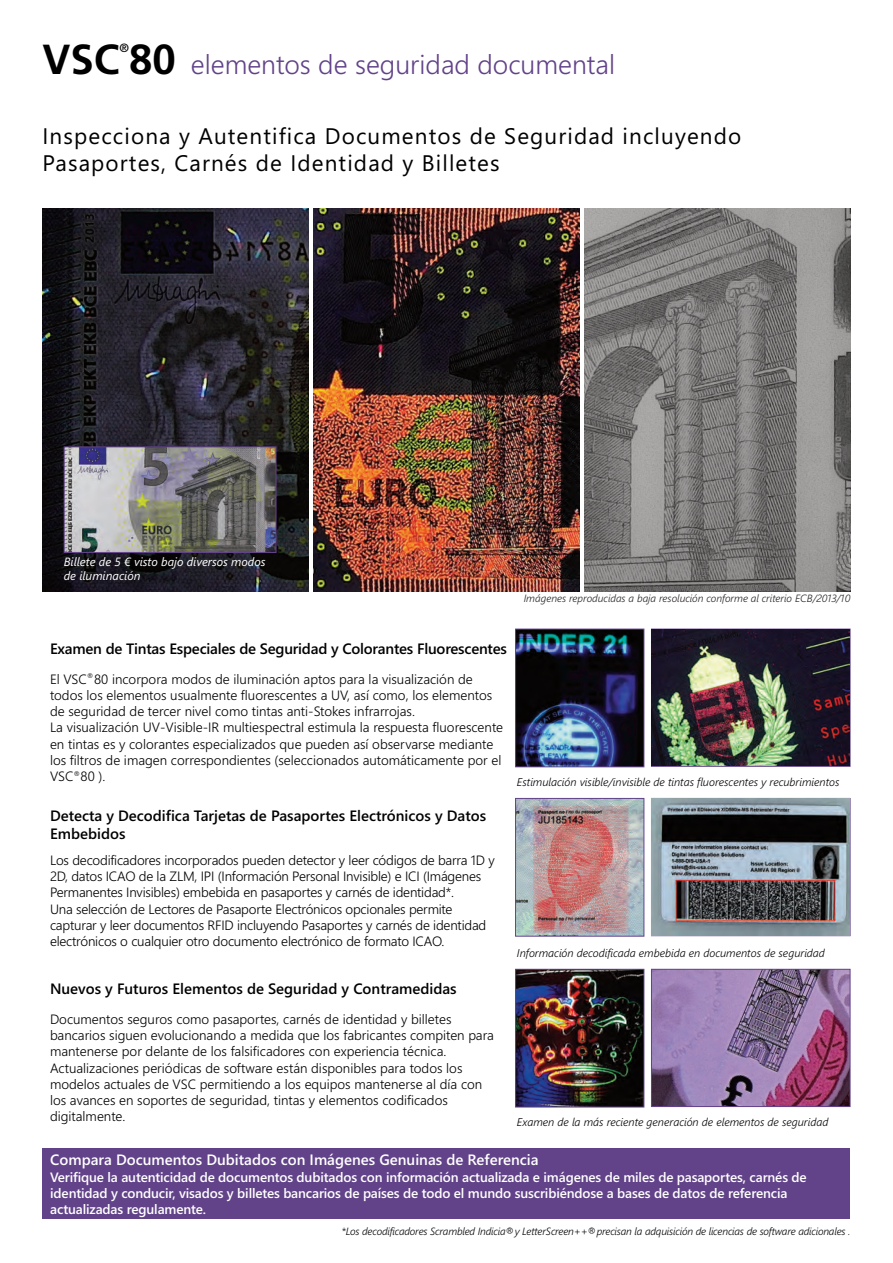
<style>
.page{position:relative;width:893px;height:1263px;background:#fff}
.page>*{position:absolute;margin:0;border:0;box-sizing:border-box;transform-origin:0 0}
.t1{font:700 42px "Frutiger LT Pro";color:#000}
.t2{font:300 27px "Segoe UI";color:#624389}
.t3{font:22.5px/27px "Segoe UI";letter-spacing:.05em;color:#000}
.t4{font:600 15px/18px "Segoe UI";color:#000}
.t5{font:600 15px "Segoe UI";color:#fff}
.t6{font:300 13.5px/16.2px "Segoe UI";color:#000}
.t7{font:600 13.5px/16.2px "Segoe UI";letter-spacing:-.01em;color:#fff}
.t8{font:italic 12px/14.4px "Segoe UI";color:#fff}
.t9{font:12px "Frutiger LT Pro";color:#000}
.t10{font:italic 300 11.25px "Segoe UI";color:#000}
.t11{font:italic 300 10.5px "Segoe UI";letter-spacing:-.015em;color:#000}
.t12{font:italic 300 10.5px "Segoe UI";color:#231f20}
.s1{font-family:"Frutiger LT Pro";font-weight:700;font-size:42px;color:#000}
</style>
<div class="page">
<img style="left:652px;top:629px;width:198px;height:137px">
<img style="left:517px;top:631px;width:125px;height:134px">
<div style="left:515px;top:629px;width:129px;height:138px;border:1px solid #624389"></div>
<div style="left:43px;top:1148px;width:807px;height:71px;background:#624389"></div>
<img style="left:652px;top:799px;width:198px;height:136px">
<img style="left:517px;top:800px;width:125px;height:134px">
<div style="left:515px;top:798px;width:129px;height:138px;border:1px solid #624389"></div>
<img style="left:653px;top:971px;width:195px;height:134px">
<div style="left:651px;top:969px;width:199px;height:138px;border:1px solid #624389"></div>
<img style="left:517px;top:971px;width:125px;height:134px">
<div style="left:515px;top:969px;width:129px;height:138px;border:1px solid #624389"></div>
<img style="left:43px;top:208px;width:265px;height:383px">
<img style="left:66px;top:448px;width:208px;height:103px">
<div style="left:64px;top:446px;width:212px;height:107px;border:1px solid #624389"></div>
<img style="left:314px;top:208px;width:265px;height:383px">
<img style="left:585px;top:208px;width:265px;height:383px">
<p class="t1" style="left:43px;top:35px;width:79px">VSC</p>
<p class="t9" style="left:120px;top:41px;width:11px">®</p>
<p class="t2" style="left:129px;top:54px;width:487px"><span class="s1">80</span> elementos de seguridad documental</p>
<p class="t3" style="left:43px;top:125px;width:700px">Inspecciona y Autentifica Documentos de Seguridad incluyendo<br>Pasaportes, Carnés de Identidad y Billetes</p>
<p class="t8" style="left:64px;top:554px;width:203px">Billete de 5 € visto bajo diversos modos de iluminación</p>
<p class="t12" style="left:524px;top:594px;width:328px">Imágenes reproducidas a baja resolución conforme al criterio ECB/2013/10</p>
<p class="t4" style="left:50px;top:641px;width:458px">Examen de Tintas Especiales de Seguridad y Colorantes Fluorescentes</p>
<p class="t6" style="left:50px;top:672px;width:455px">El VSC<sup>®</sup>80 incorpora modos de iluminación aptos para la visualización de todos los elementos usualmente fluorescentes a UV, así como, los elementos de seguridad de tercer nivel como tintas anti-Stokes infrarrojas.<br>La visualización UV-Visible-IR multiespectral estimula la respuesta fluorescente en tintas es y colorantes especializados que pueden así observarse mediante los filtros de imagen correspondientes (seleccionados automáticamente por el VSC<sup>®</sup>80 ).</p>
<p class="t10" style="left:517px;top:777px;width:324px">Estimulación visible/invisible de tintas fluorescentes y recubrimientos</p>
<p class="t4" style="left:50px;top:808px;width:438px">Detecta y Decodifica Tarjetas de Pasaportes Electrónicos y Datos<br>Embebidos</p>
<p class="t6" style="left:50px;top:853px;width:446px">Los decodificadores incorporados pueden detector y leer códigos de barra 1D y 2D, datos ICAO de la ZLM, IPI (Información Personal Invisible) e ICI (Imágenes Permanentes Invisibles) embebida en pasaportes y carnés de identidad*.<br>Una selección de Lectores de Pasaporte Electrónicos opcionales permite capturar y leer documentos RFID incluyendo Pasaportes y carnés de identidad electrónicos o cualquier otro documento electrónico de formato ICAO.</p>
<p class="t4" style="left:50px;top:981px;width:408px">Nuevos y Futuros Elementos de Seguridad y Contramedidas</p>
<p class="t6" style="left:50px;top:1012px;width:446px">Documentos seguros como pasaportes, carnés de identidad y billetes bancarios siguen evolucionando a medida que los fabricantes compiten para mantenerse por delante de los falsificadores con experiencia técnica.<br>Actualizaciones periódicas de software están disponibles para todos los modelos actuales de VSC permitiendo a los equipos mantenerse al día con los avances en soportes de seguridad, tintas y elementos codificados digitalmente.</p>
<p class="t10" style="left:517px;top:948px;width:309px">Información decodificada embebida en documentos de seguridad</p>
<p class="t10" style="left:517px;top:1118px;width:313px">Examen de la más reciente generación de elementos de seguridad</p>
<p class="t5" style="left:50px;top:1154px;width:490px">Compara Documentos Dubitados con Imágenes Genuinas de Referencia</p>
<p class="t7" style="left:50px;top:1170px;width:758px">Verifique la autenticidad de documentos dubitados con información actualizada e imágenes de miles de pasaportes, carnés de identidad y conducir, visados y billetes bancarios de países de todo el mundo suscribiéndose a bases de datos de referencia actualizadas regulamente.</p>
<p class="t11" style="left:341px;top:1227px;width:510px">*Los decodificadores Scrambled Indicia®y LetterScreen++®precisan la adquisición de licencias de software adicionales .</p>
</div>
